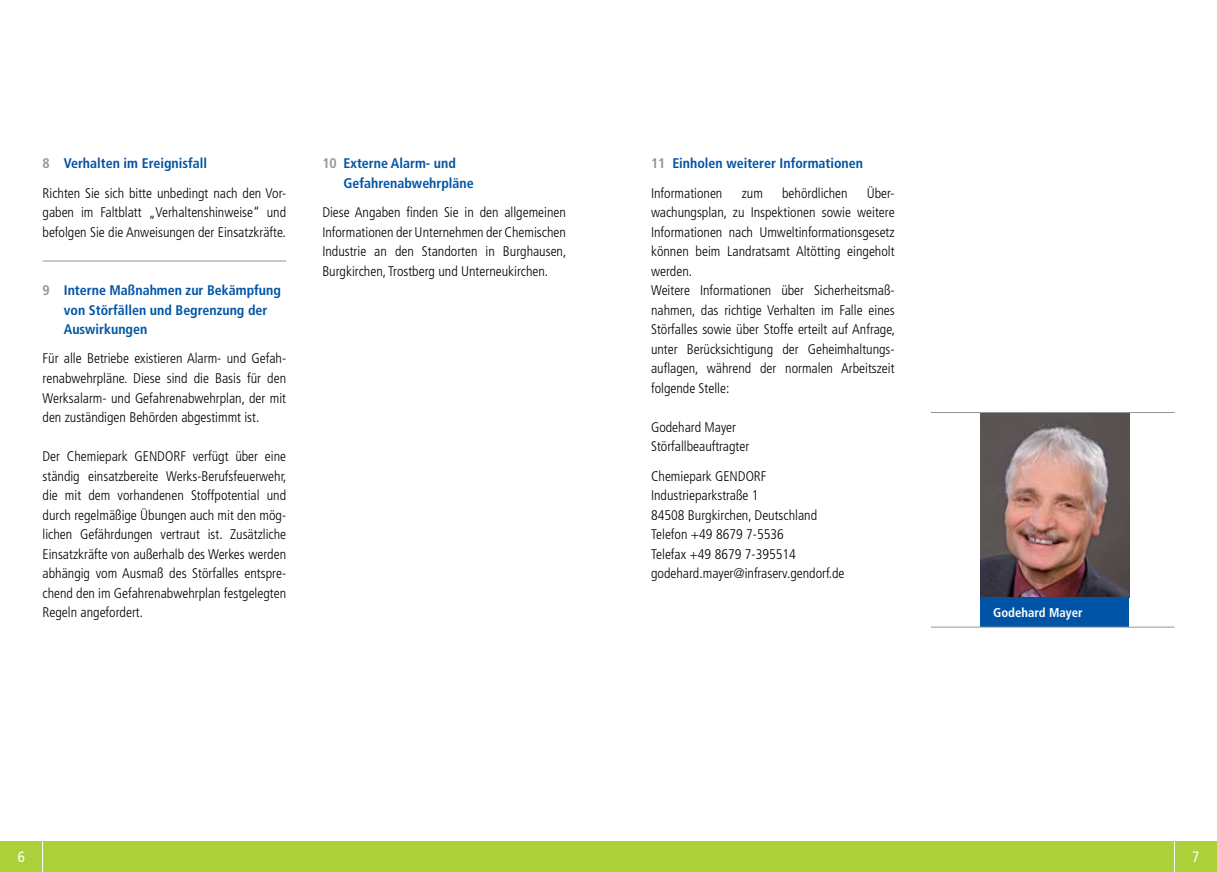
<style>
.page{position:relative;width:1217px;height:872px;background:#fff}
.page>*{position:absolute;margin:0;border:0;box-sizing:border-box;transform-origin:0 0}
.t1{font:condensed 15px "Frutiger";color:#fff}
.t2{font:300 condensed 13.95px/19.5px "Frutiger";color:#000}
.t3{font:700 condensed 13.95px/19.5px "Frutiger";color:#0054a6}
.t4{font:700 condensed 12.75px "Frutiger";color:#fff}
.s1{font-weight:700;color:#939598}
.s2{font-weight:700;color:#0054a6}
.s3{color:#939598}
.s4{font-weight:300;color:#000}
</style>
<div class="page">
<div style="left:0;top:841px;width:1216px;height:31px;background:#abd03a"></div>
<hr style="left:42px;top:841px;width:1px;height:31px;background:#fff">
<hr style="left:1173px;top:841px;width:1px;height:31px;background:#fff">
<img style="left:980px;top:413px;width:148px;height:185px">
<hr style="left:43px;top:261px;width:243px;height:1px;background:#939598">
<div style="left:980px;top:598px;width:148px;height:29px;background:#0054a6"></div>
<hr style="left:930px;top:412px;width:244px;height:1px;background:#939598">
<hr style="left:930px;top:627px;width:244px;height:1px;background:#939598">
<p class="t2" style="left:43px;top:149px;width:245px;line-height:29.2px"><span class="s1">8</span> <span class="s2">Verhalten im Ereignisfall<br></span>Richten Sie sich bitte unbedingt nach den Vor-</p>
<p class="t2" style="left:43px;top:203px;width:245px">gaben im Faltblatt „Verhaltenshinweise“ und befolgen Sie die Anweisungen der Einsatzkräfte.</p>
<p class="t3" style="left:64px;top:281px;width:218px;text-indent:-21px"><span class="s3">9</span> Interne Maßnahmen zur Bekämpfung von Störfällen und Begrenzung der<br>Auswirkungen</p>
<p class="t2" style="left:43px;top:349px;width:245px;text-align:justify">Für alle Betriebe existieren Alarm- und Gefah&shy;renabwehrpläne. Diese sind die Basis für den Werksalarm- und Gefahrenabwehrplan, der mit den zuständigen Behörden abgestimmt ist.</p>
<p class="t2" style="left:43px;top:446px;width:245px;text-align:justify">Der Chemiepark GENDORF verfügt über eine ständig einsatzbereite Werks-Berufsfeuerwehr, die mit dem vorhandenen Stoffpotential und durch regelmäßige Übungen auch mit den mög&shy;lichen Gefährdungen vertraut ist. Zusätzliche Einsatzkräfte von außerhalb des Werkes werden abhängig vom Ausmaß des Störfalles entspre&shy;chend den im Gefahrenabwehrplan festgelegten Regeln angefordert.</p>
<p class="t3" style="left:343px;top:154px;width:132px;text-indent:-21px"><span class="s3">10</span> Externe Alarm- und<br>Gefahrenabwehrpläne</p>
<p class="t2" style="left:322px;top:203px;width:245px;text-align:justify">Diese Angaben finden Sie in den allgemeinen Informationen der Unternehmen der Chemischen Industrie an den Standorten in Burghausen, Burgkirchen, Trostberg und Unterneukirchen.</p>
<p class="t3" style="left:651px;top:149px;width:213px;line-height:29.2px"><span class="s3">11</span> Einholen weiterer Informationen<br><span class="s4">Informationen</span></p>
<p class="t2" style="left:651px;top:183px;width:245px;text-indent:216px">Über&shy;wachungsplan, zu Inspektionen sowie weitere Informationen nach Umweltinformationsgesetz können beim Landratsamt Altötting eingeholt werden.<br>Weitere Informationen über Sicherheitsmaß&shy;nahmen, das richtige Verhalten im Falle eines Störfalles sowie über Stoffe erteilt auf Anfrage, unter Berücksichtigung der Geheimhaltungs&shy;auflagen, während der normalen Arbeitszeit folgende Stelle:</p>
<p class="t2" style="left:651px;top:417px;width:100px">Godehard Mayer<br>Störfallbeauftragter</p>
<p class="t2" style="left:651px;top:466px;width:195px">Chemiepark GENDORF<br>Industrieparkstraße 1<br>84508 Burgkirchen, Deutschland<br>Telefon +49 8679 7-5536<br>Telefax +49 8679 7-395514 godehard.mayer@infraserv.gendorf.de</p>
<p class="t2" style="left:741px;top:183px;width:23px">zum</p>
<p class="t2" style="left:782px;top:183px;width:67px">behördlichen</p>
<p class="t4" style="left:992px;top:605px;width:91px">Godehard Mayer</p>
<p class="t1" style="left:18px;top:848px;width:9px">6</p>
<p class="t1" style="left:1191px;top:848px;width:9px">7</p>
</div>
